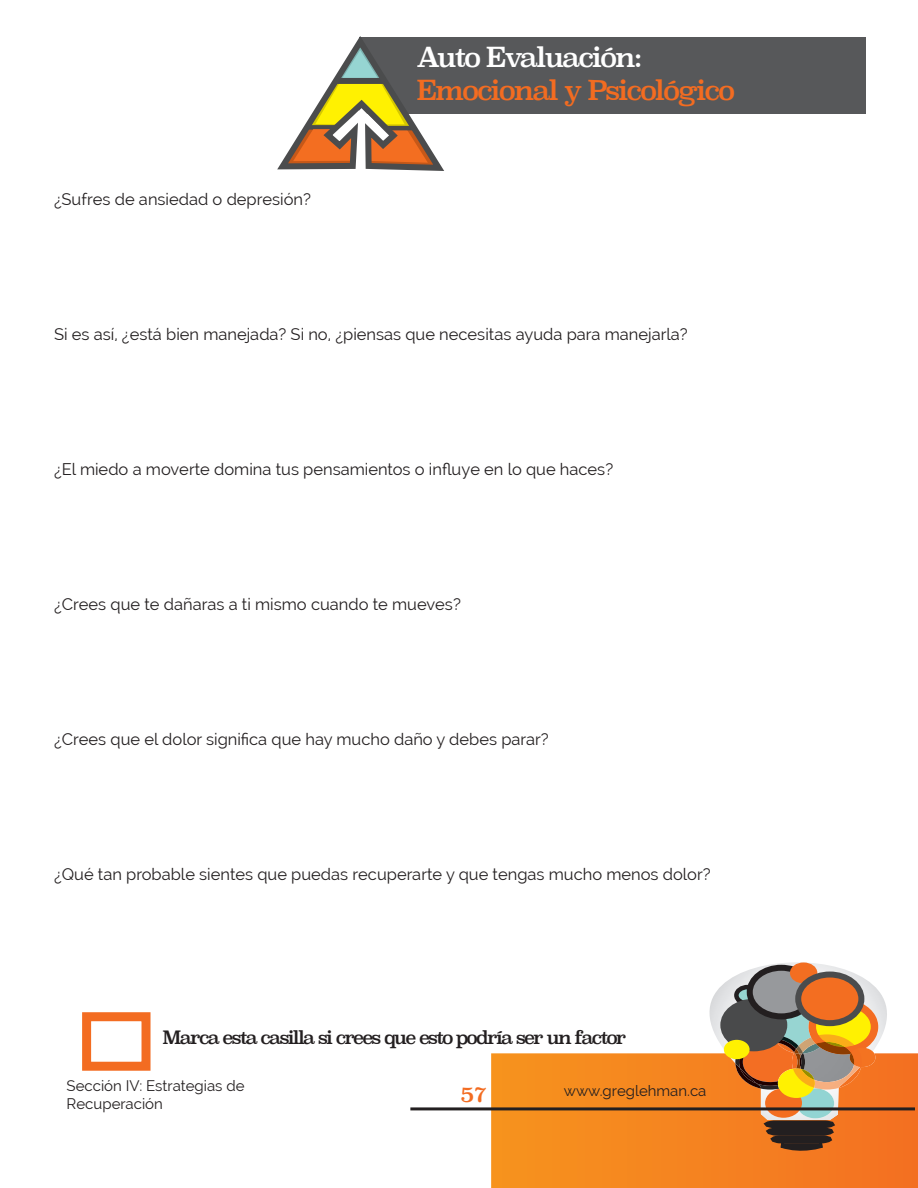
<style>
.page{position:relative;width:918px;height:1188px;background:#fff}
.page>*{position:absolute;margin:0;border:0;box-sizing:border-box;transform-origin:0 0}
.t1{font:27px "Superclarendon Rg";letter-spacing:-.08em;color:#f36c21}
.t2{font:27px "Superclarendon Rg";letter-spacing:-.08em;color:#fff}
.t3{font:21px "Superclarendon Rg";color:#f36c21}
.t4{font:18px "Superclarendon Rg";letter-spacing:-.1em;color:#231f20}
.t5{font:16.5px "Raleway";color:#231f20}
.t6{font:15px/18px "Raleway";color:#231f20}
</style>
<div class="page">
<svg style="left:491px;top:1053px;width:427px;height:135px"></svg>
<svg style="left:679px;top:962px;width:236px;height:190px"></svg>
<div style="left:798px;top:975px;width:63px;height:48px;background:#f36e21;border-radius:50%"></div>
<div style="left:795px;top:972px;width:69px;height:54px;border:6px solid #4b4c4d;border-radius:50%"></div>
<hr style="left:410px;top:1107px;width:505px;height:3px;background:#231f20">
<div style="left:359px;top:38px;width:507px;height:76px;background:#57585a"></div>
<svg style="left:277px;top:36px;width:173px;height:135px"></svg>
<div style="left:82px;top:1012px;width:69px;height:59px;border:9px solid #f36c21"></div>
<p class="t5" style="left:54px;top:189px;width:258px">¿Sufres de ansiedad o depresión?</p>
<h1 class="t2" style="left:417px;top:41px;width:228px">Auto Evaluación:</h1>
<h1 class="t1" style="left:417px;top:74px;width:320px">Emocional y Psicológico</h1>
<p class="t5" style="left:54px;top:324px;width:635px">Si es así, ¿está bien manejada? Si no, ¿piensas que necesitas ayuda para manejarla?</p>
<p class="t5" style="left:54px;top:459px;width:561px">¿El miedo a moverte domina tus pensamientos o influye en lo que haces?</p>
<p class="t5" style="left:54px;top:594px;width:408px">¿Crees que te dañaras a ti mismo cuando te mueves?</p>
<p class="t5" style="left:54px;top:729px;width:496px">¿Crees que el dolor significa que hay mucho daño y debes parar?</p>
<p class="t5" style="left:54px;top:864px;width:658px">¿Qué tan probable sientes que puedas recuperarte y que tengas mucho menos dolor?</p>
<p class="t4" style="left:163px;top:1026px;width:466px">Marca esta casilla si crees que esto podría ser un factor</p>
<p class="t6" style="left:67px;top:1077px;width:179px">Sección IV: Estrategias de<br>Recuperación</p>
<p class="t3" style="left:461px;top:1081px;width:28px">57</p>
<p class="t6" style="left:564px;top:1082px;width:144px">www.greglehman.ca</p>
</div>
